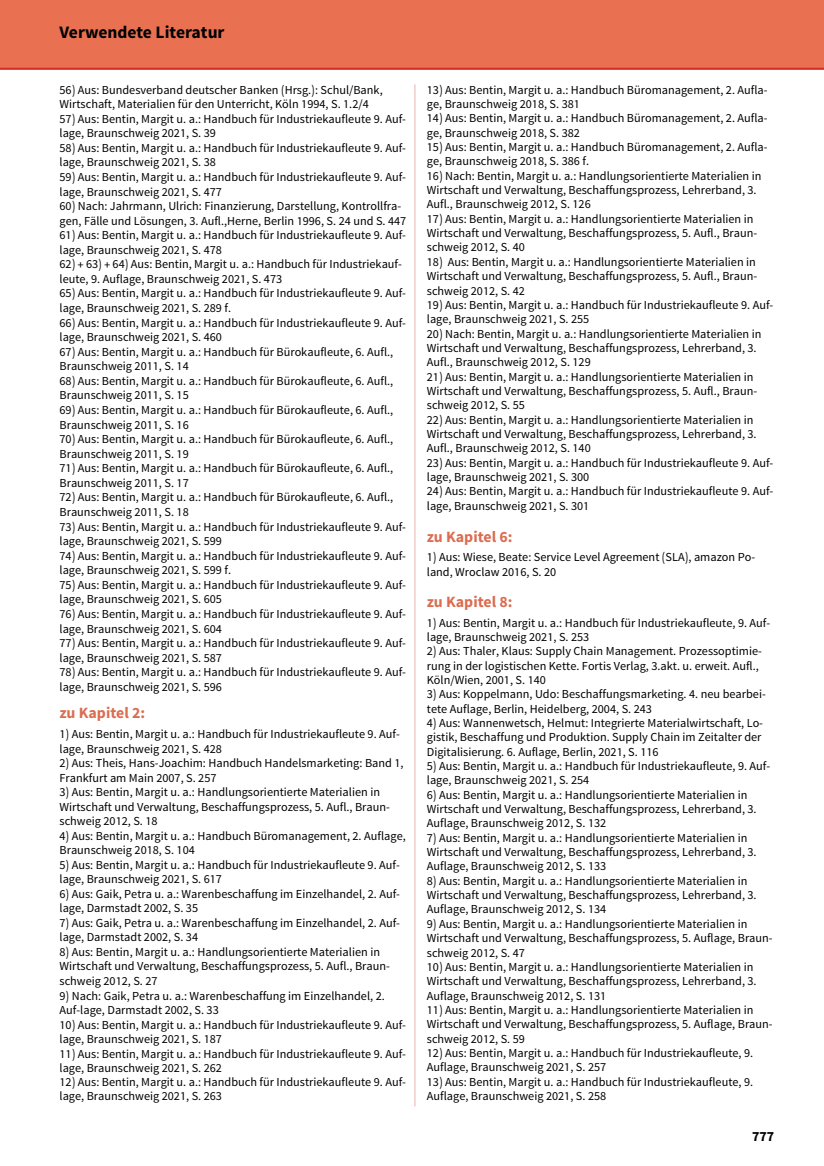
<style>
.page{position:relative;width:824px;height:1166px;background:#fff}
.page>*{position:absolute;margin:0;border:0;box-sizing:border-box;transform-origin:0 0}
.t1{font:700 17.5px "bs Sirah Sans 1";color:#000001}
.t2{font:700 15.75px "bs Sirah Sans 1";color:#db6d51}
.t3{font:700 14px "bs Sirah Sans 1";color:#000001}
.t4{font:12.25px/14.3px "bs Sirah Sans 1";color:#000001}
.s1{color:#fff}
</style>
<div class="page">
<div style="left:0;top:0;width:823px;height:69px;background:#e97151"></div>
<hr style="left:0;top:68px;width:823px;height:1px;background:#d42d27">
<hr style="left:414px;top:84px;width:1px;height:1022px;background:#e9b4ae">
<h1 class="t1" style="left:60px;top:21px;width:166px">Verwendete Literatur</h1>
<p class="t4" style="left:60px;top:83px;width:324px">56) Aus: Bundesverband deutscher Banken (Hrsg.): Schul/Bank,<br>Wirtschaft, Materialien für den Unterricht, Köln 1994, S. 1.2/4</p>
<p class="t4" style="left:60px;top:112px;width:348px">57) Aus: Bentin, Margit u. a.: Handbuch für Industriekaufleute 9. Auf&shy;lage, Braunschweig 2021, S. 39</p>
<p class="t4" style="left:60px;top:141px;width:348px">58) Aus: Bentin, Margit u. a.: Handbuch für Industriekaufleute 9. Auf&shy;lage, Braunschweig 2021, S. 38</p>
<p class="t4" style="left:60px;top:170px;width:348px">59) Aus: Bentin, Margit u. a.: Handbuch für Industriekaufleute 9. Auf&shy;lage, Braunschweig 2021, S. 477</p>
<p class="t4" style="left:60px;top:199px;width:348px">60) Nach: Jahrmann, Ulrich: Finanzierung, Darstellung, Kontrollfra&shy;gen, Fälle und Lösungen, 3. Aufl.,Herne, Berlin 1996, S. 24 und S. 447</p>
<p class="t4" style="left:60px;top:228px;width:348px">61) Aus: Bentin, Margit u. a.: Handbuch für Industriekaufleute 9. Auf&shy;lage, Braunschweig 2021, S. 478</p>
<p class="t4" style="left:60px;top:258px;width:344px">62) + 63) + 64) Aus: Bentin, Margit u. a.: Handbuch für Industriekauf&shy;leute, 9. Auflage, Braunschweig 2021, S. 473</p>
<p class="t4" style="left:60px;top:287px;width:348px">65) Aus: Bentin, Margit u. a.: Handbuch für Industriekaufleute 9. Auf&shy;lage, Braunschweig 2021, S. 289 f.</p>
<p class="t4" style="left:60px;top:316px;width:348px">66) Aus: Bentin, Margit u. a.: Handbuch für Industriekaufleute 9. Auf&shy;lage, Braunschweig 2021, S. 460</p>
<p class="t4" style="left:60px;top:345px;width:335px">67) Aus: Bentin, Margit u. a.: Handbuch für Bürokaufleute, 6. Aufl.,<br>Braunschweig 2011, S. 14</p>
<p class="t4" style="left:60px;top:374px;width:335px">68) Aus: Bentin, Margit u. a.: Handbuch für Bürokaufleute, 6. Aufl.,<br>Braunschweig 2011, S. 15</p>
<p class="t4" style="left:60px;top:403px;width:335px">69) Aus: Bentin, Margit u. a.: Handbuch für Bürokaufleute, 6. Aufl.,<br>Braunschweig 2011, S. 16</p>
<p class="t4" style="left:60px;top:432px;width:335px">70) Aus: Bentin, Margit u. a.: Handbuch für Bürokaufleute, 6. Aufl.,<br>Braunschweig 2011, S. 19</p>
<p class="t4" style="left:60px;top:461px;width:335px">71) Aus: Bentin, Margit u. a.: Handbuch für Bürokaufleute, 6. Aufl.,<br>Braunschweig 2011, S. 17</p>
<p class="t4" style="left:60px;top:491px;width:335px">72) Aus: Bentin, Margit u. a.: Handbuch für Bürokaufleute, 6. Aufl.,<br>Braunschweig 2011, S. 18</p>
<p class="t4" style="left:60px;top:520px;width:348px">73) Aus: Bentin, Margit u. a.: Handbuch für Industriekaufleute 9. Auf&shy;lage, Braunschweig 2021, S. 599</p>
<p class="t4" style="left:60px;top:549px;width:348px">74) Aus: Bentin, Margit u. a.: Handbuch für Industriekaufleute 9. Auf&shy;lage, Braunschweig 2021, S. 599 f.</p>
<p class="t4" style="left:60px;top:578px;width:348px">75) Aus: Bentin, Margit u. a.: Handbuch für Industriekaufleute 9. Auf&shy;lage, Braunschweig 2021, S. 605</p>
<p class="t4" style="left:60px;top:607px;width:348px">76) Aus: Bentin, Margit u. a.: Handbuch für Industriekaufleute 9. Auf&shy;lage, Braunschweig 2021, S. 604</p>
<p class="t4" style="left:60px;top:636px;width:348px">77) Aus: Bentin, Margit u. a.: Handbuch für Industriekaufleute 9. Auf&shy;lage, Braunschweig 2021, S. 587</p>
<p class="t4" style="left:60px;top:665px;width:348px">78) Aus: Bentin, Margit u. a.: Handbuch für Industriekaufleute 9. Auf&shy;lage, Braunschweig 2021, S. 596</p>
<p class="t2" style="left:60px;top:703px;width:87px">zu Kapitel 2:</p>
<p class="t4" style="left:60px;top:727px;width:342px">1) Aus: Bentin, Margit u. a.: Handbuch für Industriekaufleute 9. Auf&shy;lage, Braunschweig 2021, S. 428</p>
<p class="t4" style="left:60px;top:756px;width:345px">2) Aus: Theis, Hans-Joachim: Handbuch Handelsmarketing: Band 1,<br>Frankfurt am Main 2007, S. 257</p>
<p class="t4" style="left:60px;top:785px;width:332px">3) Aus: Bentin, Margit u. a.: Handlungsorientierte Materialien in<br>Wirtschaft und Verwaltung, Beschaffungsprozess, 5. Aufl., Braun&shy;schweig 2012, S. 18</p>
<p class="t4" style="left:60px;top:829px;width:348px">4) Aus: Bentin, Margit u. a.: Handbuch Büromanagement, 2. Auflage,<br>Braunschweig 2018, S. 104</p>
<p class="t4" style="left:60px;top:858px;width:342px">5) Aus: Bentin, Margit u. a.: Handbuch für Industriekaufleute 9. Auf&shy;lage, Braunschweig 2021, S. 617</p>
<p class="t4" style="left:60px;top:887px;width:342px">6) Aus: Gaik, Petra u. a.: Warenbeschaffung im Einzelhandel, 2. Auf&shy;lage, Darmstadt 2002, S. 35</p>
<p class="t4" style="left:60px;top:916px;width:342px">7) Aus: Gaik, Petra u. a.: Warenbeschaffung im Einzelhandel, 2. Auf&shy;lage, Darmstadt 2002, S. 34</p>
<p class="t4" style="left:60px;top:945px;width:332px">8) Aus: Bentin, Margit u. a.: Handlungsorientierte Materialien in<br>Wirtschaft und Verwaltung, Beschaffungsprozess, 5. Aufl., Braun&shy;schweig 2012, S. 27</p>
<p class="t4" style="left:60px;top:989px;width:327px">9) Nach: Gaik, Petra u. a.: Warenbeschaffung im Einzelhandel, 2.<br>Auf-lage, Darmstadt 2002, S. 33</p>
<p class="t4" style="left:60px;top:1018px;width:348px">10) Aus: Bentin, Margit u. a.: Handbuch für Industriekaufleute 9. Auf&shy;lage, Braunschweig 2021, S. 187</p>
<p class="t4" style="left:60px;top:1047px;width:348px">11) Aus: Bentin, Margit u. a.: Handbuch für Industriekaufleute 9. Auf&shy;lage, Braunschweig 2021, S. 262</p>
<p class="t4" style="left:60px;top:1076px;width:348px">12) Aus: Bentin, Margit u. a.: Handbuch für Industriekaufleute 9. Auf&shy;lage, Braunschweig 2021, S. 263</p>
<p class="t4" style="left:427px;top:83px;width:342px">13) Aus: Bentin, Margit u. a.: Handbuch Büromanagement, 2. Aufla&shy;ge, Braunschweig 2018, S. 381</p>
<p class="t4" style="left:427px;top:112px;width:342px">14) Aus: Bentin, Margit u. a.: Handbuch Büromanagement, 2. Aufla&shy;ge, Braunschweig 2018, S. 382</p>
<p class="t4" style="left:427px;top:140px;width:342px">15) Aus: Bentin, Margit u. a.: Handbuch Büromanagement, 2. Aufla&shy;ge, Braunschweig 2018, S. 386 f.</p>
<p class="t4" style="left:427px;top:169px;width:336px">16) Nach: Bentin, Margit u. a.: Handlungsorientierte Materialien in<br>Wirtschaft und Verwaltung, Beschaffungsprozess, Lehrerband, 3.<br>Aufl., Braunschweig 2012, S. 126</p>
<p class="t4" style="left:427px;top:212px;width:332px">17) Aus: Bentin, Margit u. a.: Handlungsorientierte Materialien in<br>Wirtschaft und Verwaltung, Beschaffungsprozess, 5. Aufl., Braun&shy;schweig 2012, S. 40</p>
<p class="t4" style="left:427px;top:255px;width:332px;text-align:justify">18) Aus: Bentin, Margit u. a.: Handlungsorientierte Materialien in Wirtschaft und Verwaltung, Beschaffungsprozess, 5. Aufl., Braun&shy;schweig 2012, S. 42</p>
<p class="t4" style="left:427px;top:298px;width:348px">19) Aus: Bentin, Margit u. a.: Handbuch für Industriekaufleute 9. Auf&shy;lage, Braunschweig 2021, S. 255</p>
<p class="t4" style="left:427px;top:327px;width:336px">20) Nach: Bentin, Margit u. a.: Handlungsorientierte Materialien in<br>Wirtschaft und Verwaltung, Beschaffungsprozess, Lehrerband, 3.<br>Aufl., Braunschweig 2012, S. 129</p>
<p class="t4" style="left:427px;top:370px;width:332px">21) Aus: Bentin, Margit u. a.: Handlungsorientierte Materialien in<br>Wirtschaft und Verwaltung, Beschaffungsprozess, 5. Aufl., Braun&shy;schweig 2012, S. 55</p>
<p class="t4" style="left:427px;top:413px;width:331px">22) Aus: Bentin, Margit u. a.: Handlungsorientierte Materialien in<br>Wirtschaft und Verwaltung, Beschaffungsprozess, Lehrerband, 3.<br>Aufl., Braunschweig 2012, S. 140</p>
<p class="t4" style="left:427px;top:456px;width:348px">23) Aus: Bentin, Margit u. a.: Handbuch für Industriekaufleute 9. Auf&shy;lage, Braunschweig 2021, S. 300</p>
<p class="t4" style="left:427px;top:485px;width:348px">24) Aus: Bentin, Margit u. a.: Handbuch für Industriekaufleute 9. Auf&shy;lage, Braunschweig 2021, S. 301</p>
<p class="t2" style="left:427px;top:526px;width:87px">zu Kapitel 6:</p>
<p class="t4" style="left:427px;top:551px;width:330px">1) Aus: Wiese, Beate: Service Level Agreement (SLA), amazon Po&shy;land, Wroclaw 2016, S. 20</p>
<p class="t2" style="left:427px;top:591px;width:87px">zu Kapitel 8:</p>
<p class="t4" style="left:427px;top:616px;width:345px">1) Aus: Bentin, Margit u. a.: Handbuch für Industriekaufleute, 9. Auf&shy;lage, Braunschweig 2021, S. 253</p>
<p class="t4" style="left:427px;top:644px;width:336px">2) Aus: Thaler, Klaus: Supply Chain Management. Prozessoptimie&shy;rung in der logistischen Kette. Fortis Verlag, 3.akt. u. erweit. Aufl.,<br>Köln/Wien, 2001, S. 140</p>
<p class="t4" style="left:427px;top:687px;width:340px">3) Aus: Koppelmann, Udo: Beschaffungsmarketing. 4. neu bearbei&shy;tete Auflage, Berlin, Heidelberg, 2004, S. 243</p>
<p class="t4" style="left:427px;top:716px;width:338px">4) Aus: Wannenwetsch, Helmut: Integrierte Materialwirtschaft, Lo&shy;gistik, Beschaffung und Produktion. Supply Chain im Zeitalter der<br>Digitalisierung. 6. Auflage, Berlin, 2021, S. 116</p>
<p class="t4" style="left:427px;top:759px;width:345px">5) Aus: Bentin, Margit u. a.: Handbuch für Industriekaufleute, 9. Auf&shy;lage, Braunschweig 2021, S. 254</p>
<p class="t4" style="left:427px;top:788px;width:331px">6) Aus: Bentin, Margit u. a.: Handlungsorientierte Materialien in<br>Wirtschaft und Verwaltung, Beschaffungsprozess, Lehrerband, 3.<br>Auflage, Braunschweig 2012, S. 132</p>
<p class="t4" style="left:427px;top:831px;width:331px">7) Aus: Bentin, Margit u. a.: Handlungsorientierte Materialien in<br>Wirtschaft und Verwaltung, Beschaffungsprozess, Lehrerband, 3.<br>Auflage, Braunschweig 2012, S. 133</p>
<p class="t4" style="left:427px;top:874px;width:331px">8) Aus: Bentin, Margit u. a.: Handlungsorientierte Materialien in<br>Wirtschaft und Verwaltung, Beschaffungsprozess, Lehrerband, 3.<br>Auflage, Braunschweig 2012, S. 134</p>
<p class="t4" style="left:427px;top:917px;width:347px">9) Aus: Bentin, Margit u. a.: Handlungsorientierte Materialien in<br>Wirtschaft und Verwaltung, Beschaffungsprozess, 5. Auflage, Braun&shy;schweig 2012, S. 47</p>
<p class="t4" style="left:427px;top:960px;width:331px">10) Aus: Bentin, Margit u. a.: Handlungsorientierte Materialien in<br>Wirtschaft und Verwaltung, Beschaffungsprozess, Lehrerband, 3.<br>Auflage, Braunschweig 2012, S. 131</p>
<p class="t4" style="left:427px;top:1003px;width:347px">11) Aus: Bentin, Margit u. a.: Handlungsorientierte Materialien in<br>Wirtschaft und Verwaltung, Beschaffungsprozess, 5. Auflage, Braun&shy;schweig 2012, S. 59</p>
<p class="t4" style="left:427px;top:1046px;width:328px">12) Aus: Bentin, Margit u. a.: Handbuch für Industriekaufleute, 9.<br>Auflage, Braunschweig 2021, S. 257</p>
<p class="t4" style="left:427px;top:1075px;width:328px">13) Aus: Bentin, Margit u. a.: Handbuch für Industriekaufleute, 9.<br>Auflage, Braunschweig 2021, S. 258</p>
<p class="t3" style="left:745px;top:1127px;width:30px"><span class="s1">7</span>777</p>
</div>
